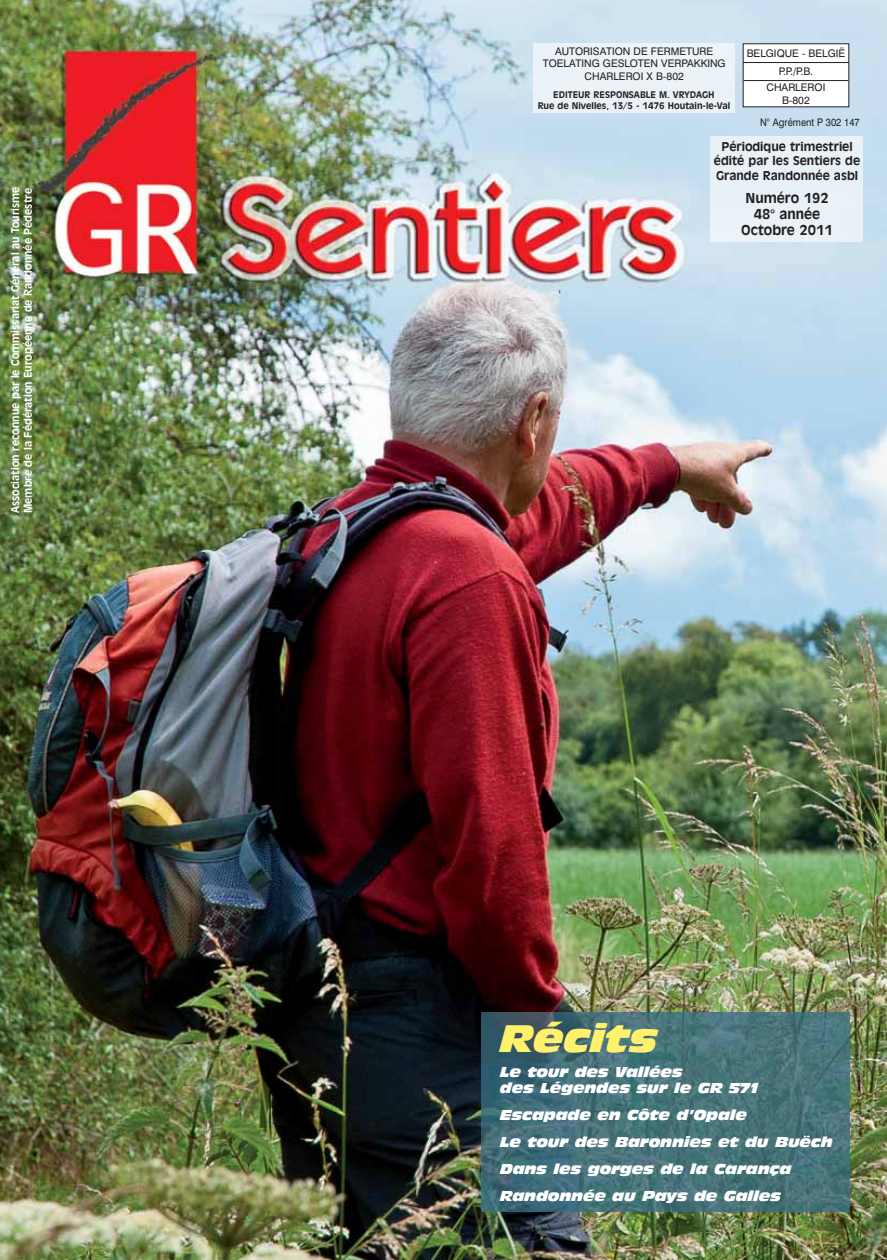
<style>
.page{position:relative;width:887px;height:1260px;background:#fff}
.page>*{position:absolute;margin:0;border:0;box-sizing:border-box;transform-origin:0 0}
.t1{font:italic 36px "Incised 901 BT Nord";color:#fff16c}
.t2{font:italic 13.5px/26.8px "Incised 901 BT Nord";color:#fff}
.t3{font:700 13.5px/16.2px "Incised 901 BT";color:#231f20;text-align:center}
.t4{font:700 12px/14.4px "Incised 901 BT";color:#231f20;text-align:center}
.t5{font:10.5px/12px "Swiss 721 BT";color:#231f20;text-align:center}
.t6{font:700 10.5px/12.6px "Incised 901 BT";color:#fff}
.t7{font:10.5px "Swiss 721 BT";color:#231f20;scale:.9 1}
.t8{font:700 9px/10.8px "Incised 901 BT";color:#231f20;text-align:center}
</style>
<div class="page">
<img style="left:0;top:0;width:886px;height:1259px">
<svg style="left:742px;top:43px;width:107px;height:65px"></svg>
<hr style="left:743px;top:80px;width:105px;height:1px;background:#231f20">
<div style="left:710px;top:137px;width:152px;height:104px;background:#e9f1f7"></div>
<div style="left:533px;top:43px;width:201px;height:70px;background:#ebf3f8"></div>
<img style="left:481px;top:1012px;width:367px;height:199px">
<p class="t6" style="left:10px;top:513px;width:328px;rotate:-90deg">Association reconnue par le Commissariat Général au Tourisme<br>Membre de la Fédération Européenne de Randonnée Pédestre</p>
<p class="t5" style="left:542px;top:45px;width:184px">AUTORISATION DE FERMETURE<br>TOELATING GESLOTEN VERPAKKING</p>
<p class="t5" style="left:584px;top:71px;width:101px">CHARLEROI X B-802</p>
<p class="t8" style="left:537px;top:90px;width:194px">EDITEUR RESPONSABLE M. VRYDAGH<br>Rue de Nivelles, 13/5 - 1476 Houtain-le-Val</p>
<p class="t5" style="left:746px;top:45px;width:100px;line-height:18px">BELGIQUE - BELGIË<br>P.P./P.B.</p>
<p class="t5" style="left:766px;top:82px;width:60px">CHARLEROI<br>B-802</p>
<p class="t7" style="left:759px;top:117px;width:112px">N° Agrément P 302 147</p>
<p class="t4" style="left:713px;top:140px;width:148px">Périodique trimestriel édité par les Sentiers de<br>Grande Randonnée asbl</p>
<p class="t3" style="left:741px;top:190px;width:93px">Numéro 192<br>48° année<br>Octobre 2011</p>
<h1 class="t1" style="left:500px;top:1021px;width:159px">Récits</h1>
<p class="t2" style="left:500px;top:1064px;width:259px;line-height:16.2px">Le tour des Vallées<br>des Légendes sur le GR 571</p>
<p class="t2" style="left:500px;top:1102px;width:334px">Escapade en Côte d’Opale<br>Le tour des Baronnies et du Buëch<br>Dans les gorges de la Carança<br>Randonnée au Pays de Galles</p>
</div>
